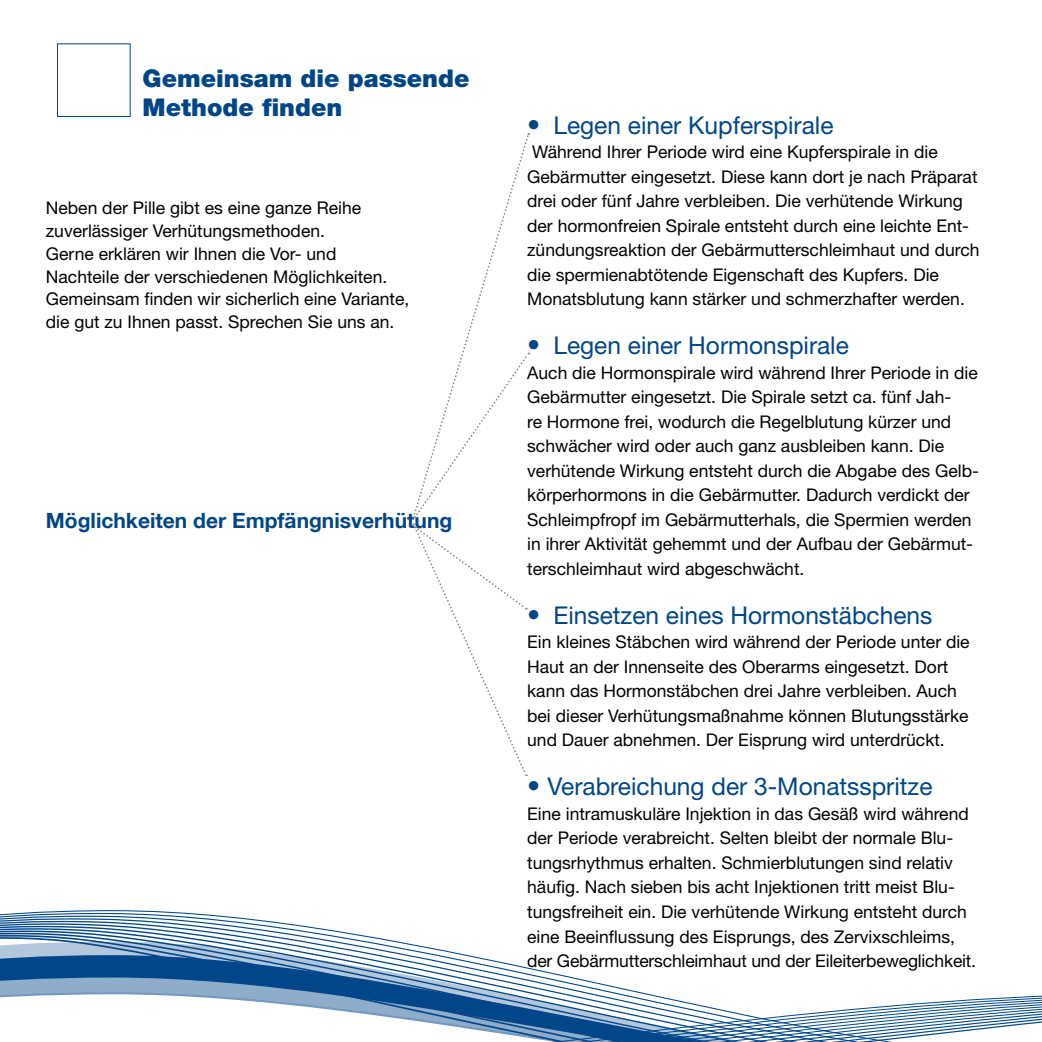
<style>
.page{position:relative;width:1042px;height:1042px;background:#fff}
.page>*{position:absolute;margin:0;border:0;box-sizing:border-box;transform-origin:0 0}
.t1{font:24.5px "Helvetica Neue LT Std";color:#004687}
.t2{font:900 24.5px/29.4px "Helvetica Neue LT Std";color:#004687}
.t3{font:700 21px "Helvetica Neue LT";color:#004687}
.t4{font:17.5px/24.5px "Helvetica Neue LT Std";color:#000}
.s1{font-size:26.25px}
</style>
<div class="page">
<svg style="left:0;top:921px;width:373px;height:16px"></svg>
<svg style="left:0;top:937px;width:442px;height:13px"></svg>
<svg style="left:0;top:950px;width:501px;height:12px"></svg>
<svg style="left:0;top:962px;width:562px;height:13px"></svg>
<svg style="left:0;top:975px;width:621px;height:13px"></svg>
<svg style="left:0;top:988px;width:1042px;height:9px"></svg>
<svg style="left:0;top:997px;width:1042px;height:1px"></svg>
<svg style="left:213px;top:998px;width:829px;height:1px"></svg>
<svg style="left:226px;top:999px;width:816px;height:1px"></svg>
<svg style="left:239px;top:1000px;width:803px;height:42px"></svg>
<div style="left:57px;top:43px;width:74px;height:74px;border:1px solid #004687"></div>
<svg style="left:462px;top:133px;width:68px;height:219px"></svg>
<svg style="left:412px;top:352px;width:118px;height:424px"></svg>
<h1 class="t2" style="left:143px;top:63px;width:328px">Gemeinsam die passende<br>Methode finden</h1>
<p class="t4" style="left:46px;top:196px;width:365px;line-height:22.8px">Neben der Pille gibt es eine ganze Reihe zuverlässiger Verhütungsmethoden.<br>Gerne erklären wir Ihnen die Vor- und Nachteile der verschiedenen Möglichkeiten.<br>Gemeinsam finden wir sicherlich eine Variante, die gut zu Ihnen passt. Sprechen Sie uns an.</p>
<p class="t3" style="left:46px;top:507px;width:408px">Möglichkeiten der Empfängnisverhütung</p>
<h1 class="t1" style="left:527px;top:110px;width:308px"><span class="s1">•</span> Legen einer Kupferspirale</h1>
<p class="t4" style="left:527px;top:140px;width:454px">Während Ihrer Periode wird eine Kupferspirale in die Gebärmutter eingesetzt. Diese kann dort je nach Präparat drei oder fünf Jahre verbleiben. Die verhütende Wirkung der hormonfreien Spirale entsteht durch eine leichte Ent&shy;zündungsreaktion der Gebärmutterschleimhaut und durch die spermienabtötende Eigenschaft des Kupfers. Die Monatsblutung kann stärker und schmerzhafter werden.</p>
<h1 class="t1" style="left:527px;top:331px;width:323px"><span class="s1">•</span> Legen einer Hormonspirale</h1>
<p class="t4" style="left:527px;top:360px;width:453px">Auch die Hormonspirale wird während Ihrer Periode in die Gebärmutter eingesetzt. Die Spirale setzt ca. fünf Jah-<br>re Hormone frei, wodurch die Regelblutung kürzer und schwächer wird oder auch ganz ausbleiben kann. Die verhütende Wirkung entsteht durch die Abgabe des Gelb&shy;körperhormons in die Gebärmutter. Dadurch verdickt der Schleimpfropf im Gebärmutterhals, die Spermien werden in ihrer Aktivität gehemmt und der Aufbau der Gebärmut&shy;terschleimhaut wird abgeschwächt.</p>
<h1 class="t1" style="left:527px;top:600px;width:407px"><span class="s1">•</span> Einsetzen eines Hormonstäbchens</h1>
<p class="t4" style="left:527px;top:630px;width:444px">Ein kleines Stäbchen wird während der Periode unter die Haut an der Innenseite des Oberarms eingesetzt. Dort kann das Hormonstäbchen drei Jahre verbleiben. Auch bei dieser Verhütungsmaßnahme können Blutungsstärke und Dauer abnehmen. Der Eisprung wird unterdrückt.</p>
<h1 class="t1" style="left:527px;top:772px;width:407px"><span class="s1">•</span> Verabreichung der 3-Monatsspritze</h1>
<p class="t4" style="left:527px;top:801px;width:450px">Eine intramuskuläre Injektion in das Gesäß wird während der Periode verabreicht. Selten bleibt der normale Blu&shy;tungsrhythmus erhalten. Schmierblutungen sind relativ häufig. Nach sieben bis acht Injektionen tritt meist Blu&shy;tungsfreiheit ein. Die verhütende Wirkung entsteht durch eine Beeinflussung des Eisprungs, des Zervixschleims, der Gebärmutterschleimhaut und der Eileiterbeweglichkeit.</p>
</div>
